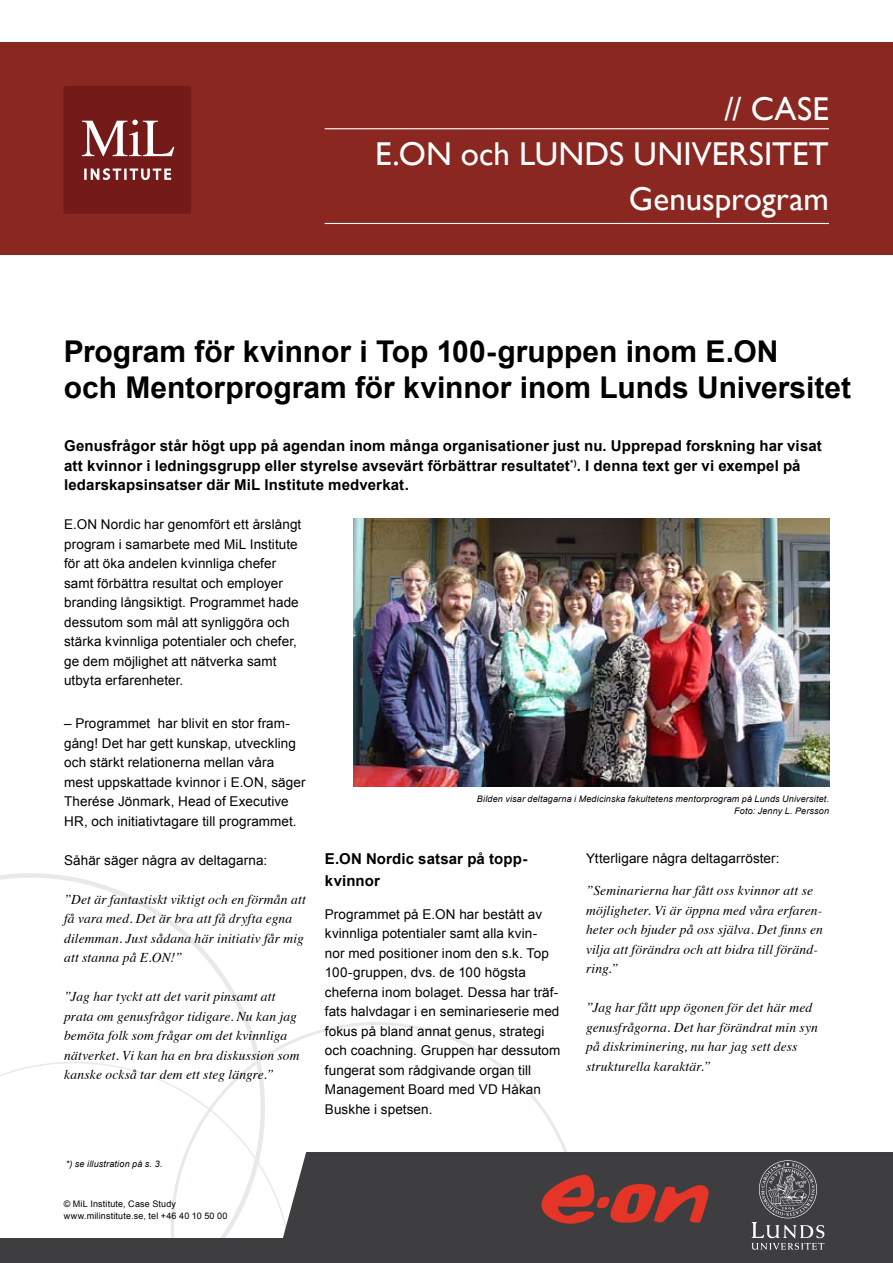
<style>
.page{position:relative;width:893px;height:1263px;background:#fff}
.page>*{position:absolute;margin:0;border:0;box-sizing:border-box;transform-origin:0 0}
.t1{font:33px/45px "Gill Sans";letter-spacing:.005em;color:#fff;text-align:right}
.t2{font:700 30px/36px "Arial";color:#000}
.t3{font:700 15px/19.5px "Arial";letter-spacing:.01em;color:#000}
.t4{font:13.5px/19.5px "Arial";letter-spacing:.005em;color:#000}
.t5{font:italic 13.5px/19.5px "Times";letter-spacing:.01em;color:#000}
.t6{font:italic 9px/12px "Arial";letter-spacing:.02em;color:#000;text-align:right}
.t7{font:9px/12px "Arial";letter-spacing:.02em;color:#000}
</style>
<div class="page">
<svg style="left:0;top:873px;width:249px;height:149px"></svg>
<svg style="left:0;top:1062px;width:171px;height:24px"></svg>
<svg style="left:171px;top:1022px;width:396px;height:216px"></svg>
<div style="left:0;top:1238px;width:893px;height:25px;background:#3e3e40"></div>
<div style="left:0;top:43px;width:893px;height:212px;background:#8a2720"></div>
<div style="left:63px;top:86px;width:128px;height:128px;background:#741b19;border-radius:2px"></div>
<svg style="left:85px;top:168px;width:86px;height:12px"></svg>
<svg style="left:82px;top:120px;width:92px;height:36px"></svg>
<hr style="left:325px;top:128px;width:504px;height:1px;background:#fff">
<hr style="left:325px;top:223px;width:504px;height:1px;background:#fff">
<div style="left:281px;top:1152px;width:612px;height:93px;background:#3e3e40"></div>
<img style="left:353px;top:519px;width:476px;height:268px">
<svg style="left:541px;top:1175px;width:167px;height:49px;background:#8f3933"></svg>
<svg style="left:752px;top:1160px;width:72px;height:90px;background:#5c5c5e"></svg>
<h1 class="t1" style="left:375px;top:86px;width:455px">// CASE<br>E.ON och LUNDS UNIVERSITET<br>Genusprogram</h1>
<h2 class="t2" style="left:64px;top:334px;width:789px">Program för kvinnor i Top 100-gruppen inom E.ON<br>och Mentorprogram för kvinnor inom Lunds Universitet</h2>
<p class="t3" style="left:64px;top:437px;width:759px">Genusfrågor står högt upp på agendan inom många organisationer just nu. Upprepad forskning har visat att kvinnor i ledningsgrupp eller styrelse avsevärt förbättrar resultatet<sup>*)</sup>. I denna text ger vi exempel på ledarskapsinsatser där MiL Institute medverkat.</p>
<p class="t4" style="left:64px;top:515px;width:239px">E.ON Nordic har genomfört ett årslångt program i samarbete med MiL Institute för att öka andelen kvinnliga chefer samt förbättra resultat och employer branding långsiktigt. Programmet hade dessutom som mål att synliggöra och stärka kvinnliga potentialer och chefer, ge dem möjlighet att nätverka samt utbyta erfarenheter.</p>
<p class="t4" style="left:64px;top:714px;width:243px">– Programmet har blivit en stor fram&shy;gång! Det har gett kunskap, utveckling och stärkt relationerna mellan våra mest uppskattade kvinnor i E.ON, säger Therése Jönmark, Head of Executive HR, och initiativtagare till programmet.</p>
<p class="t4" style="left:64px;top:850px;width:205px">Såhär säger några av deltagarna:</p>
<p class="t5" style="left:64px;top:889px;width:243px">”Det är fantastiskt viktigt och en förmån att få vara med. Det är bra att få dryfta egna dilemman. Just sådana här initiativ får mig att stanna på E.ON!”</p>
<p class="t5" style="left:64px;top:986px;width:237px">”Jag har tyckt att det varit pinsamt att prata om genusfrågor tidigare. Nu kan jag bemöta folk som frågar om det kvinnliga nätverket. Vi kan ha en bra diskussion som kanske också tar dem ett steg längre.”</p>
<p class="t6" style="left:66px;top:1158px;width:98px">*) se illustration på s. 3.</p>
<p class="t7" style="left:64px;top:1197px;width:165px">© MiL Institute, Case Study www.milinstitute.se, tel +46 40 10 50 00</p>
<p class="t6" style="left:477px;top:793px;width:354px">Bilden visar deltagarna i Medicinska fakultetens mentorprogram på Lunds Universitet.<br>Foto: Jenny L. Persson</p>
<p class="t3" style="left:325px;top:848px;width:204px;line-height:22.2px">E.ON Nordic satsar på topp&shy;kvinnor</p>
<p class="t4" style="left:325px;top:904px;width:237px">Programmet på E.ON har bestått av kvinnliga potentialer samt alla kvin-<br>nor med positioner inom den s.k. Top 100-gruppen, dvs. de 100 högsta cheferna inom bolaget. Dessa har träf&shy;fats halvdagar i en seminarieserie med fokus på bland annat genus, strategi och coachning. Gruppen har dessutom fungerat som rådgivande organ till Management Board med VD Håkan Buskhe i spetsen.</p>
<p class="t4" style="left:586px;top:848px;width:195px">Ytterligare några deltagarröster:</p>
<p class="t5" style="left:586px;top:880px;width:238px">”Seminarierna har fått oss kvinnor att se möjligheter. Vi är öppna med våra erfaren&shy;heter och bjuder på oss själva. Det finns en vilja att förändra och att bidra till föränd&shy;ring.”</p>
<p class="t5" style="left:586px;top:997px;width:233px">”Jag har fått upp ögonen för det här med genusfrågorna. Det har förändrat min syn på diskriminering, nu har jag sett dess strukturella karaktär.”</p>
</div>
